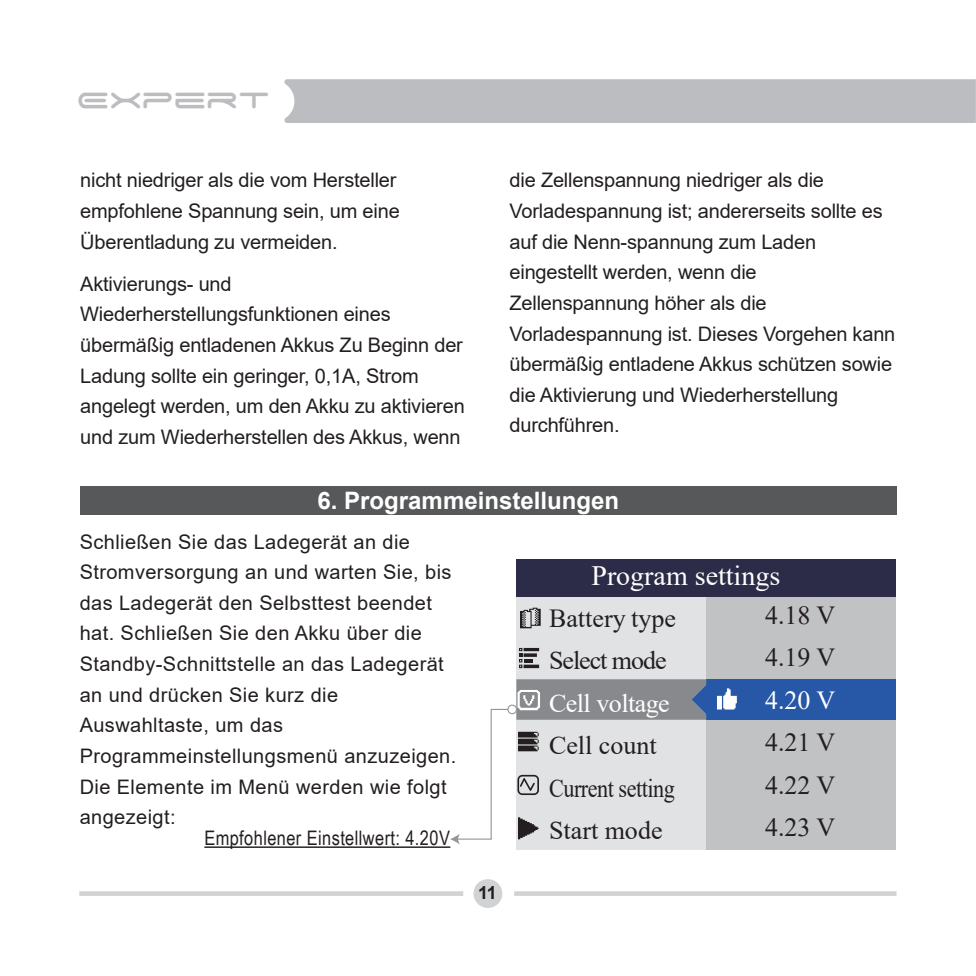
<style>
.page{position:relative;width:976px;height:976px;background:#fff}
.page>*{position:absolute;margin:0;border:0;box-sizing:border-box;transform-origin:0 0}
.t1{font:36px "Space Age";color:#bcbdc0}
.t2{font:28px "Times New Roman";color:#fff}
.t3{font:26px/42.4px "Times New Roman";color:#231f20}
.t4{font:26px "Times New Roman";letter-spacing:-.02em;color:#fff}
.t5{font:700 24px "Arial";color:#fff}
.t6{font:20px/30.4px "Arial";letter-spacing:-.01em;color:#231f20}
.t7{font:20px/30.4px "Arial";letter-spacing:.02em;color:#231f20}
.t8{font:20px "Arial Narrow";letter-spacing:.02em;color:#231f20}
.t9{font:700 18px "Arial";color:#231f20}
</style>
<div class="page">
<div style="left:516px;top:596px;width:190px;height:253px;background:#e1e2e4"></div>
<div style="left:706px;top:596px;width:189px;height:253px;background:#c1c2c4"></div>
<div style="left:516px;top:558px;width:379px;height:38px;background:#2c2b48"></div>
<div style="left:706px;top:678px;width:189px;height:41px;background:#2758a7"></div>
<img style="left:520px;top:607px;width:21px;height:22px">
<svg style="left:519px;top:647px;width:20px;height:21px"></svg>
<div style="left:80px;top:486px;width:816px;height:28px;background:#57585a"></div>
<hr style="left:204px;top:846px;width:246px;height:1px;background:#231f20">
<svg style="left:450px;top:679px;width:292px;height:165px"></svg>
<svg style="left:79px;top:891px;width:384px;height:4px;background:#d3d4d6"></svg>
<svg style="left:514px;top:891px;width:382px;height:4px;background:#d3d4d6"></svg>
<div style="left:473px;top:878px;width:29px;height:29px;background:#d1d2d4;border-radius:50%"></div>
<div style="left:284px;top:79px;width:691px;height:44px;background:#bcbdc0"></div>
<h1 class="t1" style="left:77px;top:84px;width:195px">Expert</h1>
<p class="t6" style="left:80px;top:165px;width:321px">nicht niedriger als die vom Hersteller empfohlene Spannung sein, um eine<br>Überentladung zu vermeiden.</p>
<p class="t6" style="left:80px;top:268px;width:386px">Aktivierungs- und Wiederherstellungsfunktionen eines übermäßig entladenen Akkus Zu Beginn der Ladung sollte ein geringer, 0,1A, Strom angelegt werden, um den Akku zu aktivieren und zum Wiederherstellen des Akkus, wenn</p>
<p class="t6" style="left:509px;top:165px;width:387px">die Zellenspannung niedriger als die Vorladespannung ist; andererseits sollte es auf die Nenn-spannung zum Laden eingestellt werden, wenn die Zellenspannung höher als die Vorladespannung ist. Dieses Vorgehen kann übermäßig entladene Akkus schützen sowie die Aktivierung und Wiederherstellung durchführen.</p>
<p class="t5" style="left:317px;top:483px;width:303px">6. Programmeinstellungen</p>
<p class="t7" style="left:80px;top:526px;width:378px">Schließen Sie das Ladegerät an die<br>Stromversorgung an und warten Sie, bis das Ladegerät den Selbsttest beendet hat. Schließen Sie den Akku über die<br>Standby-Schnittstelle an das Ladegerät an und drücken Sie kurz die<br>Auswahltaste, um das<br>Programmeinstellungsmenü anzuzeigen.<br>Die Elemente im Menü werden wie folgt angezeigt:</p>
<p class="t8" style="left:204px;top:823px;width:247px">Empfohlener Einstellwert: 4.20V</p>
<h2 class="t2" style="left:591px;top:556px;width:190px">Program settings</h2>
<h3 class="t3" style="left:549px;top:596px;width:128px">Battery type<br>Select mode</h3>
<h3 class="t4" style="left:549px;top:684px;width:122px">Cell voltage</h3>
<h3 class="t3" style="left:549px;top:723px;width:127px">Cell count<br>Current setting<br>Start mode</h3>
<h3 class="t3" style="left:764px;top:593px;width:72px">4.18 V<br>4.19 V</h3>
<h3 class="t4" style="left:764px;top:681px;width:72px">4.20 V</h3>
<h3 class="t3" style="left:764px;top:720px;width:72px;text-align:justify">4.21 V 4.22 V 4.23 V</h3>
<p class="t9" style="left:478px;top:880px;width:20px">11</p>
</div>
